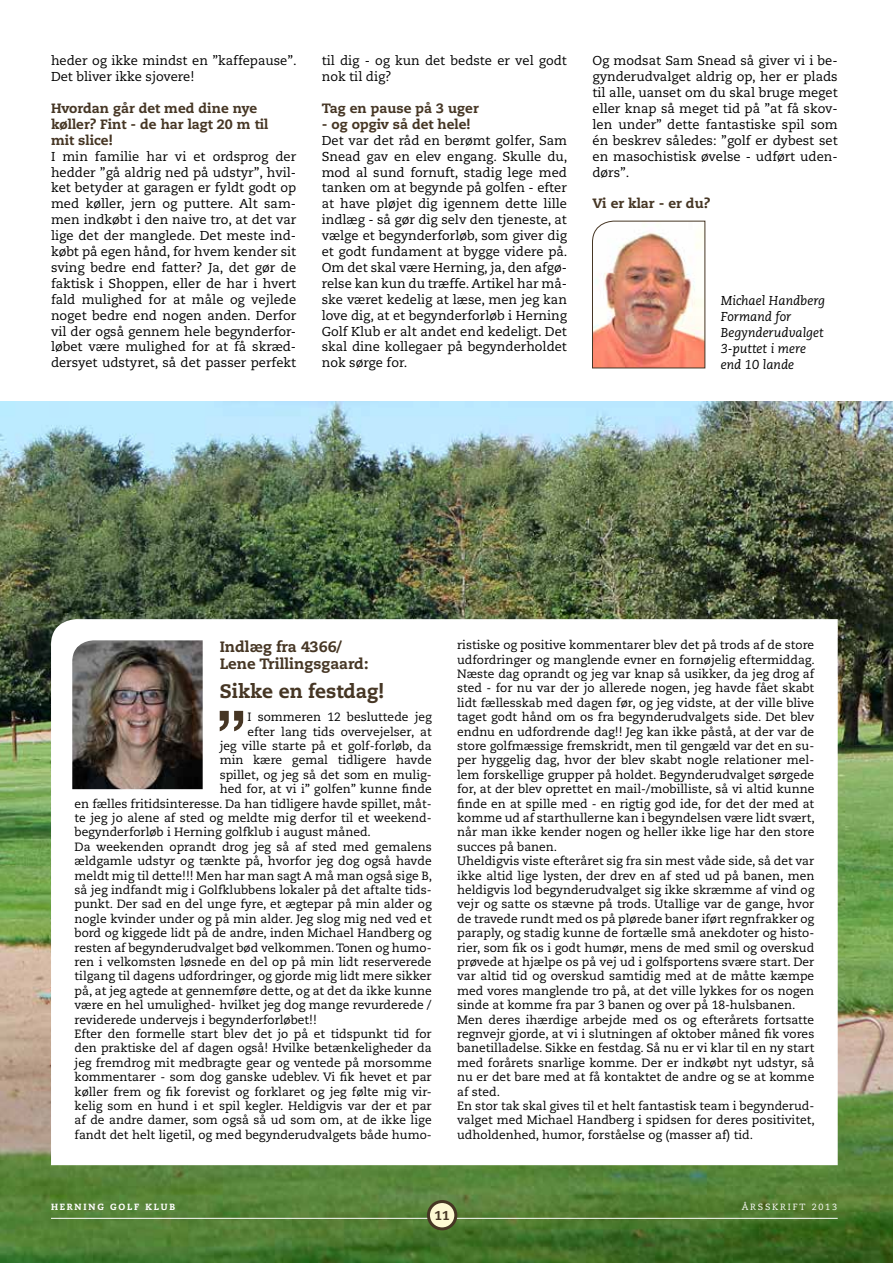
<style>
.page{position:relative;width:893px;height:1263px;background:#fff}
.page>*{position:absolute;margin:0;border:0;box-sizing:border-box;transform-origin:0 0}
.t1{font:500 72.45px "Helvetica Neue LT Pro";color:#463624}
.t2{font:800 19.5px "Caecilia LT Std";color:#463624}
.t3{font:800 15px/17.4px "Caecilia LT Std";color:#463624}
.t4{font:800 13.5px/15.9px "Caecilia LT Std";color:#463624}
.t5{font:12.9px/15.9px "Caecilia LT Std";color:#000;text-align:justify}
.t6{font:italic 12.9px/15.9px "Caecilia LT Std";color:#000}
.t7{font:800 12.9px "Caecilia LT Std";color:#463624}
.t8{font:12px/14.4px "Caecilia LT Std";color:#000}
.t9{font:800 9px "Caecilia LT Std";letter-spacing:.2em;color:#fff}
.t10{font:9px "Caecilia LT Std";letter-spacing:.2em;color:#fff}
</style>
<div class="page">
<img style="left:0;top:401px;width:893px;height:862px">
<svg style="left:51px;top:619px;width:787px;height:546px"></svg>
<img style="left:72px;top:640px;width:131px;height:149px">
<img style="left:592px;top:220px;width:114px;height:149px">
<hr style="left:51px;top:1218px;width:787px;height:1px;background:#fff">
<div style="left:428px;top:1201px;width:28px;height:28px;background:#fdf9d3;border-radius:50%"></div>
<div style="left:427px;top:1200px;width:30px;height:30px;border:3px solid #463624;border-radius:50%"></div>
<p class="t5" style="left:51px;top:53px;width:247px">heder og ikke mindst en ”kaffepause”.<br>Det bliver ikke sjovere!</p>
<p class="t4" style="left:51px;top:100px;width:219px">Hvordan går det med dine nye køller? Fint - de har lagt 20 m til mit slice!</p>
<p class="t5" style="left:51px;top:148px;width:247px">I min familie har vi et ordsprog der hedder ”gå aldrig ned på udstyr”, hvil&shy;ket betyder at garagen er fyldt godt op med køller, jern og puttere. Alt sam&shy;men indkøbt i den naive tro, at det var lige det der manglede. Det meste ind&shy;købt på egen hånd, for hvem kender sit sving bedre end fatter? Ja, det gør de faktisk i Shoppen, eller de har i hvert fald mulighed for at måle og vejlede noget bedre end nogen anden. Derfor vil der også gennem hele begynderfor&shy;løbet være mulighed for at få skræd&shy;dersyet udstyret, så det passer perfekt</p>
<p class="t5" style="left:322px;top:53px;width:247px">til dig - og kun det bedste er vel godt nok til dig?</p>
<p class="t4" style="left:322px;top:100px;width:159px">Tag en pause på 3 uger</p>
<p class="t4" style="left:322px;top:116px;width:150px">- og opgiv så det hele!</p>
<p class="t5" style="left:322px;top:133px;width:247px">Det var det råd en berømt golfer, Sam Snead gav en elev engang. Skulle du, mod al sund fornuft, stadig lege med tanken om at begynde på golfen - efter at have pløjet dig igennem dette lille indlæg - så gør dig selv den tjeneste, at vælge et begynderforløb, som giver dig et godt fundament at bygge videre på.<br>Om det skal være Herning, ja, den afgø&shy;relse kan kun du træffe. Artikel har må&shy;ske været kedelig at læse, men jeg kan love dig, at et begynderforløb i Herning Golf Klub er alt andet end kedeligt. Det skal dine kollegaer på begynderholdet nok sørge for.</p>
<p class="t5" style="left:592px;top:53px;width:247px">Og modsat Sam Snead så giver vi i be&shy;gynderudvalget aldrig op, her er plads til alle, uanset om du skal bruge meget eller knap så meget tid på ”at få skov&shy;len under” dette fantastiske spil som én beskrev således: ”golf er dybest set en masochistisk øvelse - udført uden&shy;dørs”.</p>
<p class="t4" style="left:592px;top:196px;width:119px">Vi er klar - er du?</p>
<p class="t6" style="left:721px;top:293px;width:106px">Michael Handberg<br>Formand for<br>Begynderudvalget<br>3-puttet i mere end 10 lande</p>
<p class="t3" style="left:220px;top:638px;width:150px">Indlæg fra 4366/<br>Lene Trillingsgaard:</p>
<h2 class="t2" style="left:220px;top:679px;width:166px">Sikke en festdag!</h2>
<h1 class="t1" style="left:215px;top:693px;width:34px">”</h1>
<p class="t8" style="left:247px;top:710px;width:186px">I sommeren 12 besluttede jeg</p>
<p class="t8" style="left:247px;top:724px;width:186px">efter lang tids overvejelser, at</p>
<p class="t8" style="left:220px;top:739px;width:213px">jeg ville starte på et golf-forløb, da</p>
<p class="t8" style="left:220px;top:753px;width:213px">min kære gemal tidligere havde</p>
<p class="t8" style="left:220px;top:768px;width:213px">spillet, og jeg så det som en mulig-</p>
<p class="t8" style="left:220px;top:782px;width:213px">hed for, at vi i” golfen” kunne finde</p>
<p class="t8" style="left:75px;top:796px;width:359px">en fælles fritidsinteresse. Da han tidligere havde spillet, måt-</p>
<p class="t8" style="left:75px;top:811px;width:359px">te jeg jo alene af sted og meldte mig derfor til et weekend-</p>
<p class="t8" style="left:75px;top:825px;width:298px">begynderforløb i Herning golfklub i august måned.</p>
<p class="t8" style="left:75px;top:840px;width:359px">Da weekenden oprandt drog jeg så af sted med gemalens</p>
<p class="t8" style="left:75px;top:854px;width:359px">ældgamle udstyr og tænkte på, hvorfor jeg dog også havde</p>
<p class="t8" style="left:75px;top:868px;width:359px">meldt mig til dette!!! Men har man sagt A må man også sige B,</p>
<p class="t8" style="left:75px;top:883px;width:359px">så jeg indfandt mig i Golfklubbens lokaler på det aftalte tids-</p>
<p class="t8" style="left:75px;top:897px;width:359px">punkt. Der sad en del unge fyre, et ægtepar på min alder og</p>
<p class="t8" style="left:75px;top:912px;width:359px">nogle kvinder under og på min alder. Jeg slog mig ned ved et</p>
<p class="t8" style="left:75px;top:926px;width:359px">bord og kiggede lidt på de andre, inden Michael Handberg og</p>
<p class="t8" style="left:75px;top:940px;width:359px">resten af begynderudvalget bød velkommen. Tonen og humo-</p>
<p class="t8" style="left:75px;top:955px;width:359px">ren i velkomsten løsnede en del op på min lidt reserverede</p>
<p class="t8" style="left:75px;top:969px;width:359px">tilgang til dagens udfordringer, og gjorde mig lidt mere sikker</p>
<p class="t8" style="left:75px;top:984px;width:359px">på, at jeg agtede at gennemføre dette, og at det da ikke kunne</p>
<p class="t8" style="left:75px;top:998px;width:359px">være en hel umulighed- hvilket jeg dog mange revurderede /</p>
<p class="t8" style="left:75px;top:1012px;width:244px">reviderede undervejs i begynderforløbet!!</p>
<p class="t8" style="left:75px;top:1027px;width:359px">Efter den formelle start blev det jo på et tidspunkt tid for</p>
<p class="t8" style="left:75px;top:1041px;width:359px">den praktiske del af dagen også! Hvilke betænkeligheder da</p>
<p class="t8" style="left:75px;top:1056px;width:359px">jeg fremdrog mit medbragte gear og ventede på morsomme</p>
<p class="t8" style="left:75px;top:1070px;width:359px">kommentarer - som dog ganske udeblev. Vi fik hevet et par</p>
<p class="t8" style="left:75px;top:1084px;width:359px">køller frem og fik forevist og forklaret og jeg følte mig vir-</p>
<p class="t8" style="left:75px;top:1099px;width:359px">kelig som en hund i et spil kegler. Heldigvis var der et par</p>
<p class="t8" style="left:75px;top:1113px;width:359px">af de andre damer, som også så ud som om, at de ikke lige</p>
<p class="t8" style="left:75px;top:1128px;width:359px">fandt det helt ligetil, og med begynderudvalgets både humo-</p>
<p class="t8" style="left:457px;top:638px;width:359px">ristiske og positive kommentarer blev det på trods af de store udfordringer og manglende evner en fornøjelig eftermiddag.<br>Næste dag oprandt og jeg var knap så usikker, da jeg drog af sted - for nu var der jo allerede nogen, jeg havde fået skabt lidt fællesskab med dagen før, og jeg vidste, at der ville blive taget godt hånd om os fra begynderudvalgets side. Det blev endnu en udfordrende dag!! Jeg kan ikke påstå, at der var de store golfmæssige fremskridt, men til gengæld var det en su&shy;per hyggelig dag, hvor der blev skabt nogle relationer mel&shy;lem forskellige grupper på holdet. Begynderudvalget sørgede for, at der blev oprettet en mail-/mobilliste, så vi altid kunne finde en at spille med - en rigtig god ide, for det der med at komme ud af starthullerne kan i begyndelsen være lidt svært, når man ikke kender nogen og heller ikke lige har den store succes på banen.<br>Uheldigvis viste efteråret sig fra sin mest våde side, så det var ikke altid lige lysten, der drev en af sted ud på banen, men heldigvis lod begynderudvalget sig ikke skræmme af vind og vejr og satte os stævne på trods. Utallige var de gange, hvor de travede rundt med os på plørede baner iført regnfrakker og paraply, og stadig kunne de fortælle små anekdoter og histo&shy;rier, som fik os i godt humør, mens de med smil og overskud prøvede at hjælpe os på vej ud i golfsportens svære start. Der var altid tid og overskud samtidig med at de måtte kæmpe med vores manglende tro på, at det ville lykkes for os nogen sinde at komme fra par 3 banen og over på 18-hulsbanen.<br>Men deres ihærdige arbejde med os og efterårets fortsatte regnvejr gjorde, at vi i slutningen af oktober måned fik vores banetilladelse. Sikke en festdag. Så nu er vi klar til en ny start med forårets snarlige komme. Der er indkøbt nyt udstyr, så nu er det bare med at få kontaktet de andre og se at komme af sted.<br>En stor tak skal gives til et helt fantastisk team i begynderud&shy;valget med Michael Handberg i spidsen for deres positivitet, udholdenhed, humor, forståelse og (masser af) tid.</p>
<p class="t9" style="left:51px;top:1201px;width:126px">herning golf klub</p>
<p class="t10" style="left:742px;top:1201px;width:97px">årsskrift 2013</p>
<p class="t7" style="left:435px;top:1207px;width:17px">11</p>
</div>
